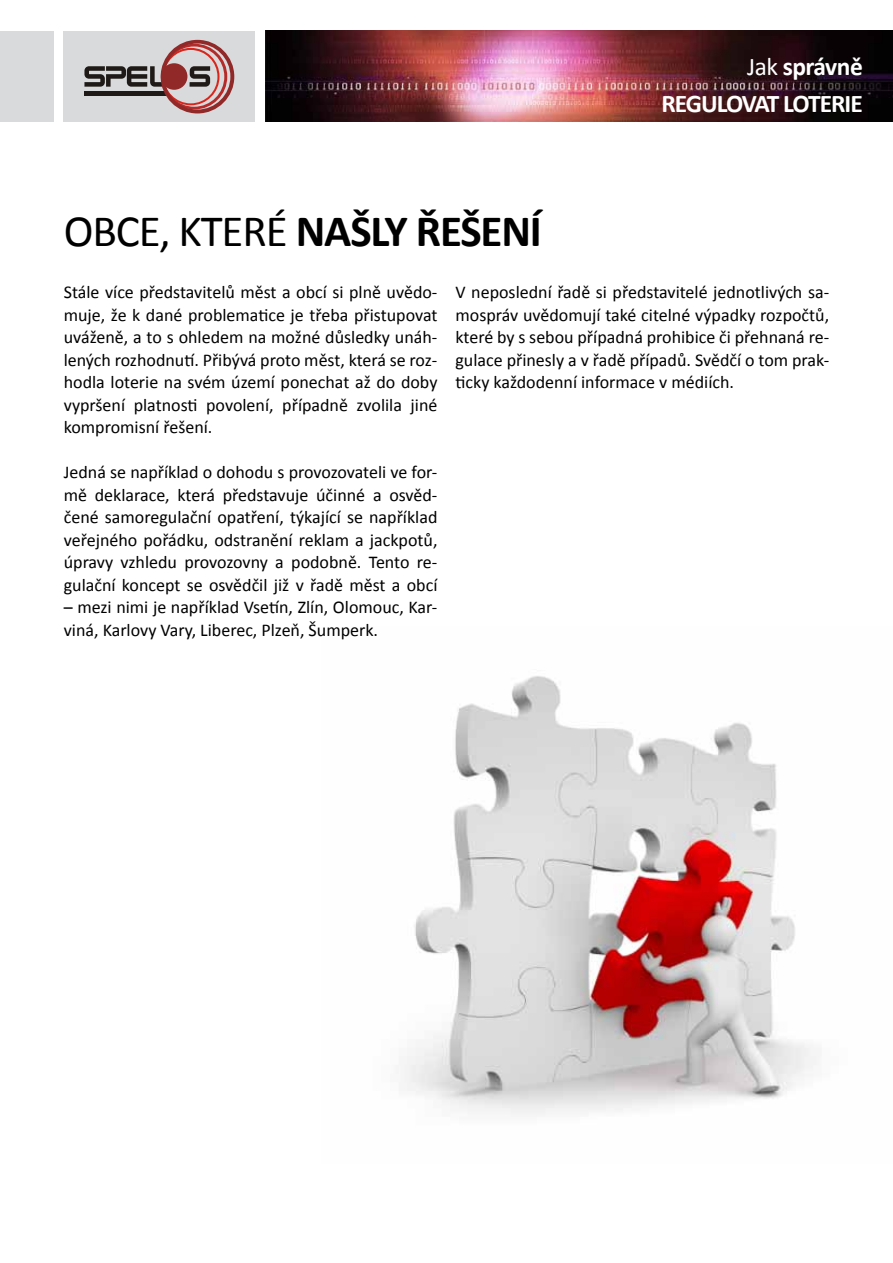
<style>
.page{position:relative;width:893px;height:1263px;background:#fff}
.page>*{position:absolute;margin:0;border:0;box-sizing:border-box;transform-origin:0 0}
.t1{font:700 45px "Calibri";letter-spacing:-.025em;color:#000}
.t2{font:700 25.5px/37.5px "Calibri";letter-spacing:-.04em;color:#fff;text-align:right}
.t3{font:18px/22.5px "Calibri";color:#000;text-align:justify}
.s1{font-weight:400}
</style>
<div class="page">
<div style="left:64px;top:31px;width:191px;height:90px;background:#d9dadb"></div>
<div style="left:0;top:31px;width:53px;height:90px;background:#d9dadb"></div>
<svg style="left:84px;top:40px;width:150px;height:73px"></svg>
<img style="left:266px;top:31px;width:627px;height:90px">
<img style="left:404px;top:676px;width:413px;height:439px">
<h1 class="t1" style="left:64px;top:204px;width:480px"><span class="s1">OBCE, KTERÉ</span> NAŠLY ŘEŠENÍ</h1>
<h2 class="t2" style="left:661px;top:46px;width:203px"><span class="s1">Jak</span> správně<br>REGULOVAT LOTERIE</h2>
<p class="t3" style="left:64px;top:280px;width:375px">Stále více představitelů měst a obcí si plně uvědo&shy;muje, že k dané problematice je třeba přistupovat uváženě, a to s ohledem na možné důsledky unáh&shy;lených rozhodnutí. Přibývá proto měst, která se roz&shy;hodla loterie na svém území ponechat až do doby vypršení platnosti povolení, případně zvolila jiné kompromisní řešení.</p>
<p class="t3" style="left:64px;top:460px;width:375px">Jedná se například o dohodu s provozovateli ve for&shy;mě deklarace, která představuje účinné a osvěd&shy;čené samoregulační opatření, týkající se například veřejného pořádku, odstranění reklam a jackpotů, úpravy vzhledu provozovny a podobně. Tento re&shy;gulační koncept se osvědčil již v řadě měst a obcí</p>
<p class="t3" style="left:64px;top:595px;width:375px">– mezi nimi je například Vsetín, Zlín, Olomouc, Kar&shy;viná, Karlovy Vary, Liberec, Plzeň, Šumperk.</p>
<p class="t3" style="left:455px;top:280px;width:375px">V neposlední řadě si představitelé jednotlivých sa&shy;mospráv uvědomují také citelné výpadky rozpočtů, které by s sebou případná prohibice či přehnaná re&shy;gulace přinesly a v řadě případů. Svědčí o tom prak&shy;ticky každodenní informace v médiích.</p>
</div>
